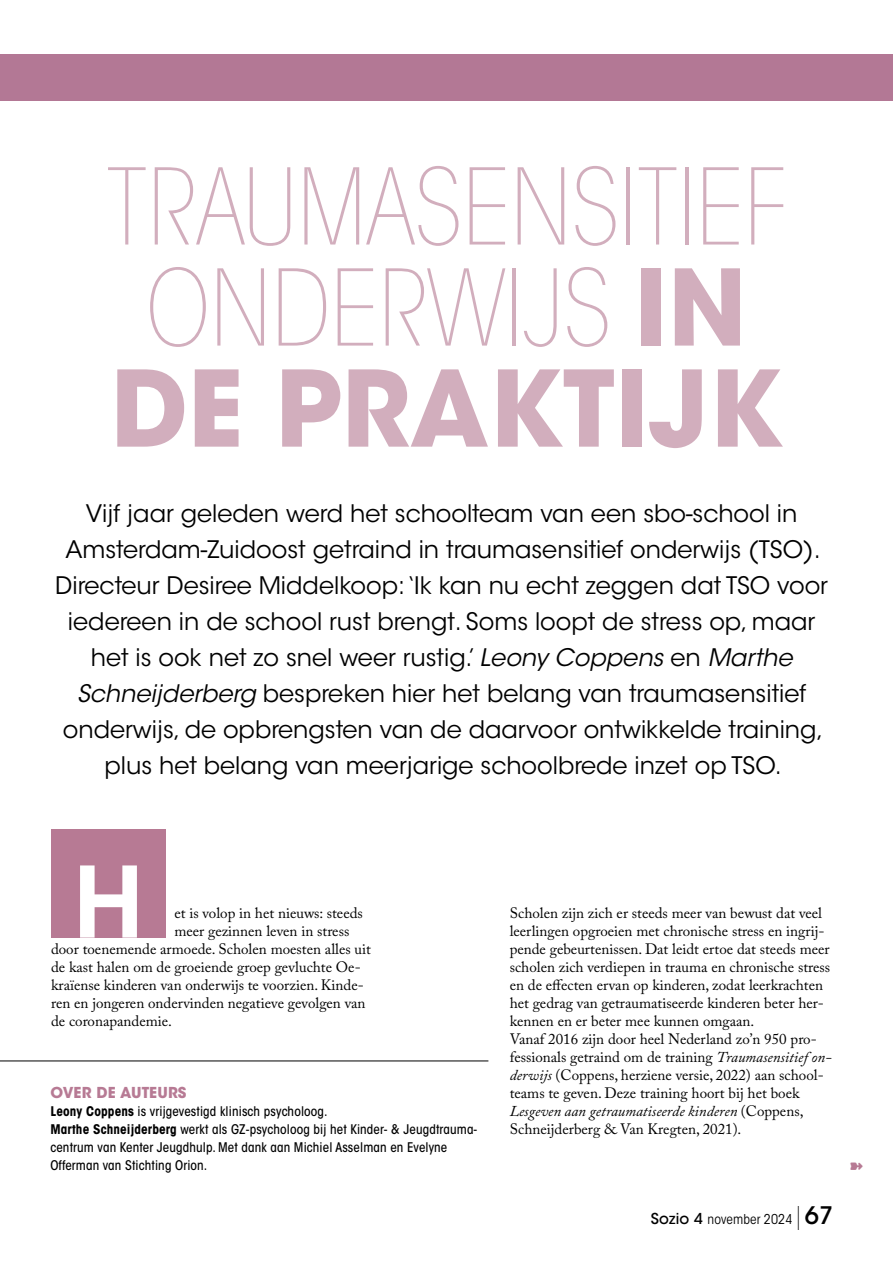
<style>
.page{position:relative;width:893px;height:1263px;background:#fff}
.page>*{position:absolute;margin:0;border:0;box-sizing:border-box;transform-origin:0 0}
.t1{font:200 condensed 104.4px/101.1px "ITC Avant Garde Std";color:#d2aebd;text-align:center}
.t2{font:600 97.5px "ITC Avant Garde Std";color:#fff}
.t3{font:24px/36px "ITC Avant Garde Std";color:#000;text-align:center}
.t4{font:15px/18px "Adobe Caslon Pro";color:#000}
.t5{font:700 15px "ITC Avant Garde Std";letter-spacing:.01em;color:#b77a94}
.t6{font:condensed 13.5px "ITC Avant Garde Std";letter-spacing:.01em;color:#000}
.t7{font:500 condensed 13.2px/18px "ITC Avant Garde Std";letter-spacing:.01em;color:#000}
.s1{font-weight:700;font-stretch:normal}
.s2{font-style:italic}
.s3{font-weight:700}
.s4{font-weight:500;font-stretch:normal;font-size:15px}
.s5{font-weight:200;font-size:24px}
.s6{font-weight:500;font-stretch:normal;font-size:24px}
</style>
<div class="page">
<div style="left:0;top:54px;width:893px;height:47px;background:#b37895"></div>
<div style="left:51px;top:829px;width:115px;height:109px;background:#b77a94"></div>
<hr style="left:0;top:1060px;width:488px;height:1px;background:#000">
<h1 class="t1" style="left:106px;top:159px;width:682px">TRAUMASENSITIEF<br>ONDERWIJS <span class="s1">IN<br>DE PRAKTIJK</span></h1>
<p class="t3" style="left:55px;top:496px;width:774px">Vijf jaar geleden werd het schoolteam van een sbo-school in Amsterdam-Zuidoost getraind in traumasensitief onderwijs (TSO).<br>Directeur Desiree Middelkoop: ‘Ik kan nu echt zeggen dat TSO voor iedereen in de school rust brengt. Soms loopt de stress op, maar het is ook net zo snel weer rustig.’ <span class="s2">Leony Coppens</span> en <span class="s2">Marthe Schneijderberg</span> bespreken hier het belang van traumasensitief onderwijs, de opbrengsten van de daarvoor ontwikkelde training, plus het belang van meerjarige schoolbrede inzet op TSO.</p>
<h2 class="t2" style="left:73px;top:840px;width:72px">H</h2>
<p class="t4" style="left:174px;top:904px;width:190px">et is volop in het nieuws: steeds</p>
<p class="t4" style="left:174px;top:922px;width:177px">meer gezinnen leven in stress</p>
<p class="t4" style="left:51px;top:940px;width:321px">door toenemende armoede. Scholen moesten alles uit</p>
<p class="t4" style="left:51px;top:958px;width:311px">de kast halen om de groeiende groep gevluchte Oe-</p>
<p class="t4" style="left:51px;top:976px;width:314px">kraïense kinderen van onderwijs te voorzien. Kinde-</p>
<p class="t4" style="left:51px;top:994px;width:316px">ren en jongeren ondervinden negatieve gevolgen van</p>
<p class="t4" style="left:51px;top:1012px;width:122px">de coronapandemie.</p>
<p class="t5" style="left:50px;top:1083px;width:138px">OVER DE AUTEURS</p>
<p class="t7" style="left:50px;top:1102px;width:428px"><span class="s3">Leony Coppens</span> is vrijgevestigd klinisch psycholoog.<br><span class="s3">Marthe Schneijderberg</span> werkt als GZ-psycholoog bij het Kinder- &amp; Jeugdtrauma&shy;centrum van Kenter Jeugdhulp. Met dank aan Michiel Asselman en Evelyne Offerman van Stichting Orion.</p>
<p class="t4" style="left:510px;top:904px;width:323px">Scholen zijn zich er steeds meer van bewust dat veel leerlingen opgroeien met chronische stress en ingrij&shy;pende gebeurtenissen. Dat leidt ertoe dat steeds meer scholen zich verdiepen in trauma en chronische stress en de effecten ervan op kinderen, zodat leerkrachten het gedrag van getraumatiseerde kinderen beter her&shy;kennen en er beter mee kunnen omgaan.<br>Vanaf 2016 zijn door heel Nederland zo’n 950 pro&shy;fessionals getraind om de training <span class="s2">Traumasensitief on&shy;derwijs</span> (Coppens, herziene versie, 2022) aan school&shy;teams te geven. Deze training hoort bij het boek <span class="s2">Lesgeven aan getraumatiseerde kinderen</span> (Coppens, Schneijderberg &amp; Van Kregten, 2021).</p>
<p class="t6" style="left:651px;top:1211px;width:184px"><span class="s4">Sozio 4</span> november 2024<span class="s5">|</span><span class="s6">67</span></p>
</div>
